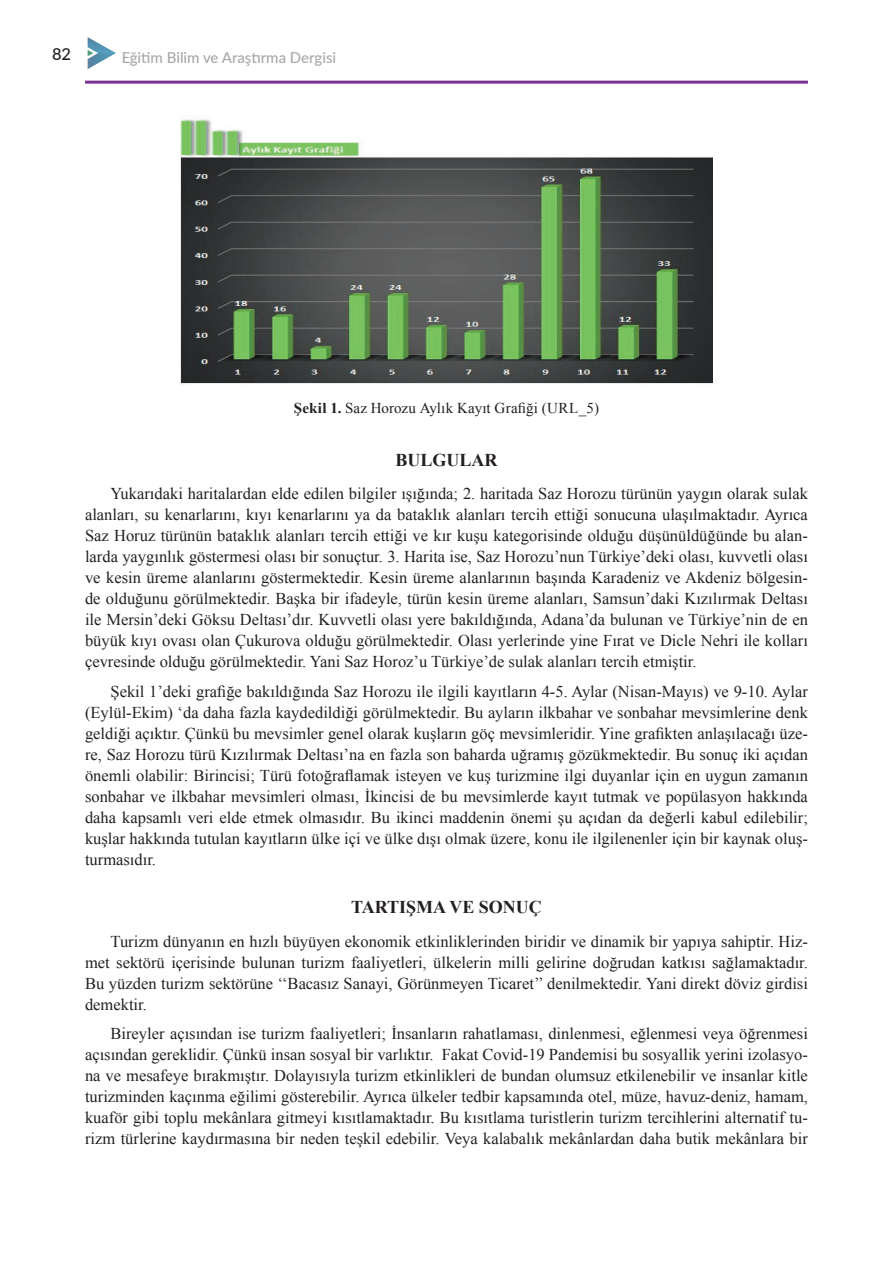
<style>
.page{position:relative;width:893px;height:1263px;background:#fff}
.page>*{position:absolute;margin:0;border:0;box-sizing:border-box;transform-origin:0 0}
.t1{font:700 18px "Times New Roman";color:#231f20}
.t2{font:16.5px/21px "Times New Roman";color:#231f20;text-align:justify}
.t3{font:500 16.5px "Lato";color:#231f20}
.t4{font:15px "Times New Roman";letter-spacing:.015em;color:#231f20}
.t5{font:500 15px "Lato";color:#808285}
.s1{font-weight:700}
</style>
<div class="page">
<img style="left:87px;top:37px;width:29px;height:32px">
<hr style="left:85px;top:81px;width:723px;height:3px;background:#7c3093">
<img style="left:181px;top:117px;width:531px;height:268px">
<p class="t3" style="left:52px;top:42px;width:21px">82</p>
<p class="t5" style="left:121px;top:47px;width:216px">Eğitim Bilim ve Araştırma Dergisi</p>
<p class="t4" style="left:294px;top:398px;width:307px"><span class="s1">Şekil 1.</span> Saz Horozu Aylık Kayıt Grafiği (URL_5)</p>
<p class="t1" style="left:395px;top:447px;width:104px">BULGULAR</p>
<p class="t2" style="left:85px;top:483px;width:724px;text-indent:26px">Yukarıdaki haritalardan elde edilen bilgiler ışığında; 2. haritada Saz Horozu türünün yaygın olarak sulak alanları, su kenarlarını, kıyı kenarlarını ya da bataklık alanları tercih ettiği sonucuna ulaşılmaktadır. Ayrıca Saz Horuz türünün bataklık alanları tercih ettiği ve kır kuşu kategorisinde olduğu düşünüldüğünde bu alan&shy;larda yaygınlık göstermesi olası bir sonuçtur. 3. Harita ise, Saz Horozu’nun Türkiye’deki olası, kuvvetli olası ve kesin üreme alanlarını göstermektedir. Kesin üreme alanlarının başında Karadeniz ve Akdeniz bölgesin&shy;de olduğunu görülmektedir. Başka bir ifadeyle, türün kesin üreme alanları, Samsun’daki Kızılırmak Deltası ile Mersin’deki Göksu Deltası’dır. Kuvvetli olası yere bakıldığında, Adana’da bulunan ve Türkiye’nin de en büyük kıyı ovası olan Çukurova olduğu görülmektedir. Olası yerlerinde yine Fırat ve Dicle Nehri ile kolları çevresinde olduğu görülmektedir. Yani Saz Horoz’u Türkiye’de sulak alanları tercih etmiştir.</p>
<p class="t2" style="left:85px;top:680px;width:724px;text-indent:26px">Şekil 1’deki grafiğe bakıldığında Saz Horozu ile ilgili kayıtların 4-5. Aylar (Nisan-Mayıs) ve 9-10. Aylar (Eylül-Ekim) ‘da daha fazla kaydedildiği görülmektedir. Bu ayların ilkbahar ve sonbahar mevsimlerine denk geldiği açıktır. Çünkü bu mevsimler genel olarak kuşların göç mevsimleridir. Yine grafikten anlaşılacağı üze&shy;re, Saz Horozu türü Kızılırmak Deltası’na en fazla son baharda uğramış gözükmektedir. Bu sonuç iki açıdan önemli olabilir: Birincisi; Türü fotoğraflamak isteyen ve kuş turizmine ilgi duyanlar için en uygun zamanın sonbahar ve ilkbahar mevsimleri olması, İkincisi de bu mevsimlerde kayıt tutmak ve popülasyon hakkında daha kapsamlı veri elde etmek olmasıdır. Bu ikinci maddenin önemi şu açıdan da değerli kabul edilebilir; kuşlar hakkında tutulan kayıtların ülke içi ve ülke dışı olmak üzere, konu ile ilgilenenler için bir kaynak oluş&shy;turmasıdır.</p>
<p class="t1" style="left:351px;top:894px;width:192px">TARTIŞMA VE SONUÇ</p>
<p class="t2" style="left:85px;top:930px;width:724px;text-indent:26px">Turizm dünyanın en hızlı büyüyen ekonomik etkinliklerinden biridir ve dinamik bir yapıya sahiptir. Hiz&shy;met sektörü içerisinde bulunan turizm faaliyetleri, ülkelerin milli gelirine doğrudan katkısı sağlamaktadır.<br>Bu yüzden turizm sektörüne ‘‘Bacasız Sanayi, Görünmeyen Ticaret’’ denilmektedir. Yani direkt döviz girdisi demektir.</p>
<p class="t2" style="left:85px;top:1023px;width:724px;text-indent:26px">Bireyler açısından ise turizm faaliyetleri; İnsanların rahatlaması, dinlenmesi, eğlenmesi veya öğrenmesi açısından gereklidir. Çünkü insan sosyal bir varlıktır. Fakat Covid-19 Pandemisi bu sosyallik yerini izolasyo&shy;na ve mesafeye bırakmıştır. Dolayısıyla turizm etkinlikleri de bundan olumsuz etkilenebilir ve insanlar kitle turizminden kaçınma eğilimi gösterebilir. Ayrıca ülkeler tedbir kapsamında otel, müze, havuz-deniz, hamam, kuaför gibi toplu mekânlara gitmeyi kısıtlamaktadır. Bu kısıtlama turistlerin turizm tercihlerini alternatif tu&shy;rizm türlerine kaydırmasına bir neden teşkil edebilir. Veya kalabalık mekânlardan daha butik mekânlara bir</p>
</div>
